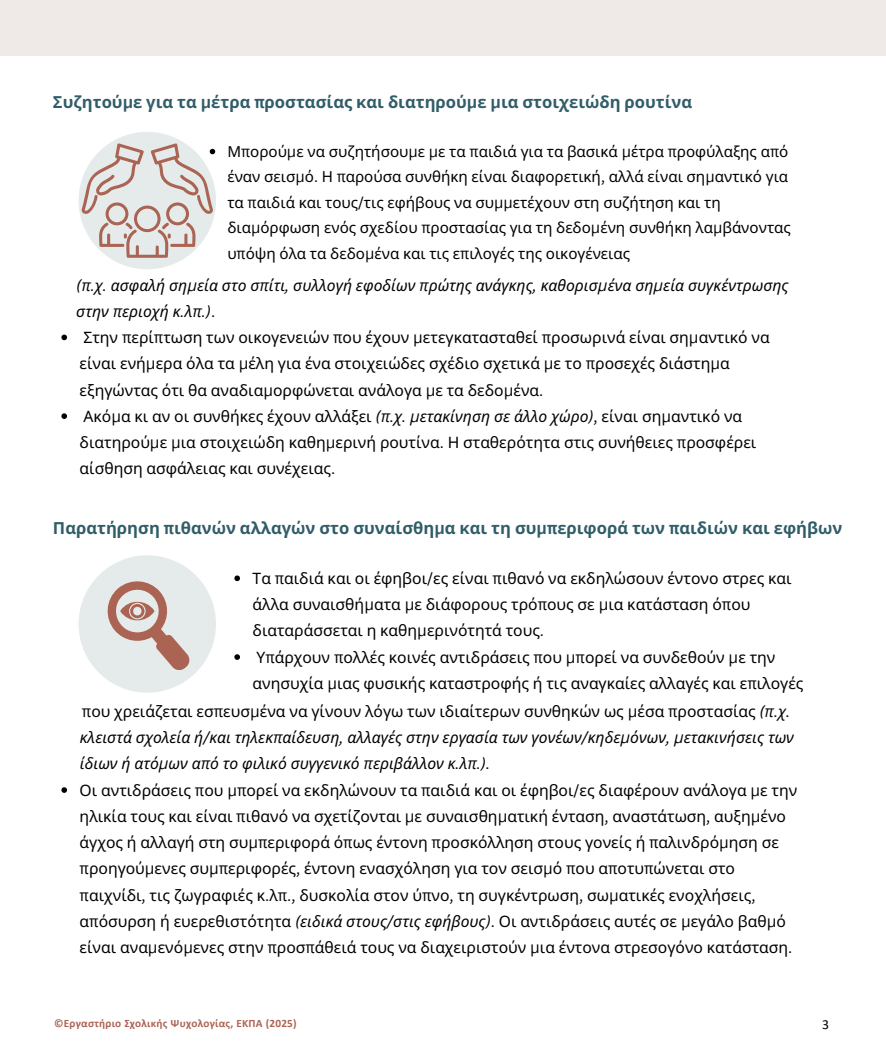
<style>
.page{position:relative;width:886px;height:1053px;background:#fff}
.page>*{position:absolute;margin:0;border:0;box-sizing:border-box;transform-origin:0 0}
.t1{font:700 16.62px "Noto Sans";color:#305d68}
.t2{font:15.62px/26.2px "Noto Sans";color:#000}
.t3{font:italic 15.62px/26.2px "Noto Sans";color:#000}
.t4{font:15.12px/25.4px "Noto Sans";color:#000}
.t5{font:13.75px "Calibri";color:#000}
.t6{font:700 11.25px "Calibri";letter-spacing:.025em;color:#ab6454}
.s1{font-family:"Canva Sans"}
.s2{color:#fff}
.s3{font-family:"Canva Sans";font-style:normal}
.s4{font-family:"Canva Sans";font-style:italic}
.s5{font-style:italic}
.s6{font-style:normal;color:#fff}
.s7{font-style:normal}
</style>
<div class="page">
<div style="left:0;top:0;width:886px;height:56px;background:#efe9e8"></div>
<svg style="left:79px;top:555px;width:137px;height:138px"></svg>
<svg style="left:79px;top:132px;width:137px;height:137px"></svg>
<svg style="left:61px;top:335px;width:6px;height:5px"></svg>
<svg style="left:61px;top:413px;width:6px;height:6px"></svg>
<svg style="left:234px;top:575px;width:6px;height:6px"></svg>
<svg style="left:234px;top:654px;width:6px;height:6px"></svg>
<svg style="left:61px;top:787px;width:6px;height:6px"></svg>
<p class="t1" style="left:53px;top:90px;width:641px">Συζητού<span class="s1">μ</span>ε για τα <span class="s1">μ</span>έτρα <span class="s1">π</span>ροστασίας και διατηρού<span class="s1">μ</span>ε <span class="s1">μ</span>ια στοιχειώδη ρουτίνα</p>
<p class="t4" style="left:227px;top:138px;width:565px">Μ<span class="s1">π</span>ορού<span class="s1">μ</span>ε να συζητήσου<span class="s1">μ</span>ε <span class="s1">μ</span>ε τα <span class="s1">π</span>αιδιά για τα βασικά <span class="s1">μ</span>έτρα <span class="s1">π</span>ροφύλαξης α<span class="s1">π</span>ό έναν σεισ<span class="s1">μ</span>ό<span class="s1">.</span> Η <span class="s1">π</span>αρούσα συνθήκη είναι διαφορετική<span class="s1">,</span> αλλά είναι ση<span class="s1">μ</span>αντικό για τα <span class="s1">π</span>αιδιά και τους<span class="s1">/</span>τις εφήβους να συ<span class="s1">μμ</span>ετέχουν στη συζήτηση και τη δια<span class="s1">μ</span>όρφωση ενός σχεδίου <span class="s1">π</span>ροστασίας για τη δεδο<span class="s1">μ</span>ένη συνθήκη λα<span class="s1">μ</span>βάνοντας υ<span class="s1">π</span>όψη όλα τα δεδο<span class="s1">μ</span>ένα και τις ε<span class="s1">π</span>ιλογές της οικογένειας</p>
<p class="t3" style="left:53px;top:271px;width:737px"><span class="s2">κκκ</span><span class="s1">(π.</span>χ<span class="s1">.</span> ασφαλή ση<span class="s1">μ</span>εία στο σ<span class="s1">π</span>ίτι<span class="s1">,</span> συλλογή εφοδίων <span class="s1">π</span>ρώτης ανάγκης<span class="s1">,</span> καθορισ<span class="s1">μ</span>ένα ση<span class="s1">μ</span>εία συγκέντρωσης <span class="s2">κκκ</span>στην <span class="s1">π</span>εριοχή κ<span class="s1">.</span>λ<span class="s1">π.)</span><span class="s3">.</span></p>
<h2 class="t2" style="left:80px;top:324px;width:692px">Στην <span class="s1">π</span>ερί<span class="s1">π</span>τωση των οικογενειών <span class="s1">π</span>ου έχουν <span class="s1">μ</span>ετεγκατασταθεί <span class="s1">π</span>ροσωρινά είναι ση<span class="s1">μ</span>αντικό να είναι ενή<span class="s1">μ</span>ερα όλα τα <span class="s1">μ</span>έλη για ένα στοιχειώδες σχέδιο σχετικά <span class="s1">μ</span>ε το <span class="s1">π</span>ροσεχές διάστη<span class="s1">μ</span>α εξηγώντας ότι θα αναδια<span class="s1">μ</span>ορφώνεται ανάλογα <span class="s1">μ</span>ε τα δεδο<span class="s1">μ</span>ένα<span class="s1">.</span></h2>
<p class="t2" style="left:80px;top:403px;width:678px">Ακό<span class="s1">μ</span>α κι αν οι συνθήκες έχουν αλλάξει <span class="s4">(π.</span><span class="s5">χ</span><span class="s4">. μ</span><span class="s5">ετακίνηση σε άλλο χώρο</span><span class="s4">)</span><span class="s1">,</span> είναι ση<span class="s1">μ</span>αντικό να διατηρού<span class="s1">μ</span>ε <span class="s1">μ</span>ια στοιχειώδη καθη<span class="s1">μ</span>ερινή ρουτίνα<span class="s1">.</span> Η σταθερότητα στις συνήθειες <span class="s1">π</span>ροσφέρει αίσθηση ασφάλειας και συνέχειας<span class="s1">.</span></p>
<h1 class="t1" style="left:53px;top:517px;width:791px">Παρατήρηση <span class="s1">π</span>ιθανών αλλαγών στο συναίσθη<span class="s1">μ</span>α και τη συ<span class="s1">μπ</span>εριφορά των <span class="s1">π</span>αιδιών και εφήβων</h1>
<p class="t2" style="left:253px;top:565px;width:540px">Τα <span class="s1">π</span>αιδιά και οι έφηβοι<span class="s1">/</span>ες είναι <span class="s1">π</span>ιθανό να εκδηλώσουν έντονο στρες και άλλα συναισθή<span class="s1">μ</span>ατα <span class="s1">μ</span>ε διάφορους τρό<span class="s1">π</span>ους σε <span class="s1">μ</span>ια κατάσταση ό<span class="s1">π</span>ου διαταράσσεται η καθη<span class="s1">μ</span>ερινότητά τους<span class="s1">.</span></p>
<p class="t2" style="left:253px;top:643px;width:552px">Υ<span class="s1">π</span>άρχουν <span class="s1">π</span>ολλές κοινές αντιδράσεις <span class="s1">π</span>ου <span class="s1">μπ</span>ορεί να συνδεθούν <span class="s1">μ</span>ε την ανησυχία <span class="s1">μ</span>ιας φυσικής καταστροφής ή τις αναγκαίες αλλαγές και ε<span class="s1">π</span>ιλογές</p>
<p class="t3" style="left:53px;top:698px;width:743px"><span class="s6">ααα</span><span class="s3">π</span><span class="s7">ου χρειάζεται εσ</span><span class="s3">π</span><span class="s7">ευσ</span><span class="s3">μ</span><span class="s7">ένα να γίνουν λόγω των ιδιαίτερων συνθηκών ως</span> <span class="s3">μ</span><span class="s7">έσα</span> <span class="s3">π</span><span class="s7">ροστασίας</span> <span class="s1">(π.</span>χ<span class="s1">. </span><span class="s2">ααα</span>κλειστά σχολεία ή<span class="s1">/</span>και τηλεκ<span class="s1">π</span>αίδευση<span class="s1">,</span> αλλαγές στην εργασία των γονέων<span class="s1">/</span>κηδε<span class="s1">μ</span>όνων<span class="s1">, μ</span>ετακινήσεις των <span class="s2">ααα</span>ίδιων ή ατό<span class="s1">μ</span>ων α<span class="s1">π</span>ό το φιλικό συγγενικό <span class="s1">π</span>εριβάλλον κ<span class="s1">.</span>λ<span class="s1">π.).</span></p>
<p class="t2" style="left:80px;top:776px;width:719px">Οι αντιδράσεις <span class="s1">π</span>ου <span class="s1">μπ</span>ορεί να εκδηλώνουν τα <span class="s1">π</span>αιδιά και οι έφηβοι<span class="s1">/</span>ες διαφέρουν ανάλογα <span class="s1">μ</span>ε την ηλικία τους και είναι <span class="s1">π</span>ιθανό να σχετίζονται <span class="s1">μ</span>ε συναισθη<span class="s1">μ</span>ατική ένταση<span class="s1">,</span> αναστάτωση<span class="s1">,</span> αυξη<span class="s1">μ</span>ένο άγχος ή αλλαγή στη συ<span class="s1">μπ</span>εριφορά ό<span class="s1">π</span>ως έντονη <span class="s1">π</span>ροσκόλληση στους γονείς ή <span class="s1">π</span>αλινδρό<span class="s1">μ</span>ηση σε</p>
<h2 class="t2" style="left:80px;top:855px;width:714px"><span class="s1">π</span>ροηγού<span class="s1">μ</span>ενες συ<span class="s1">μπ</span>εριφορές<span class="s1">,</span> έντονη ενασχόληση για τον σεισ<span class="s1">μ</span>ό <span class="s1">π</span>ου α<span class="s1">π</span>οτυ<span class="s1">π</span>ώνεται στο <span class="s1">π</span>αιχνίδι<span class="s1">,</span> τις ζωγραφιές κ<span class="s1">.</span>λ<span class="s1">π.,</span> δυσκολία στον ύ<span class="s1">π</span>νο<span class="s1">,</span> τη συγκέντρωση<span class="s1">,</span> σω<span class="s1">μ</span>ατικές ενοχλήσεις<span class="s1">, </span>α<span class="s1">π</span>όσυρση ή ευερεθιστότητα <span class="s4">(</span><span class="s5">ειδικά στους</span><span class="s4">/</span><span class="s5">στις εφήβους</span><span class="s4">)</span><span class="s1">.</span> Οι αντιδράσεις αυτές σε <span class="s1">μ</span>εγάλο βαθ<span class="s1">μ</span>ό είναι ανα<span class="s1">μ</span>ενό<span class="s1">μ</span>ενες στην <span class="s1">π</span>ροσ<span class="s1">π</span>άθειά τους να διαχειριστούν <span class="s1">μ</span>ια έντονα στρεσογόνο κατάσταση<span class="s1">.</span></h2>
<p class="t6" style="left:54px;top:1018px;width:244px">©Εργαστήριο Σχολικής Ψυχολογίας, ΕΚΠΑ (2025)</p>
<h1 class="t5" style="left:822px;top:1018px;width:8px">3</h1>
</div>
